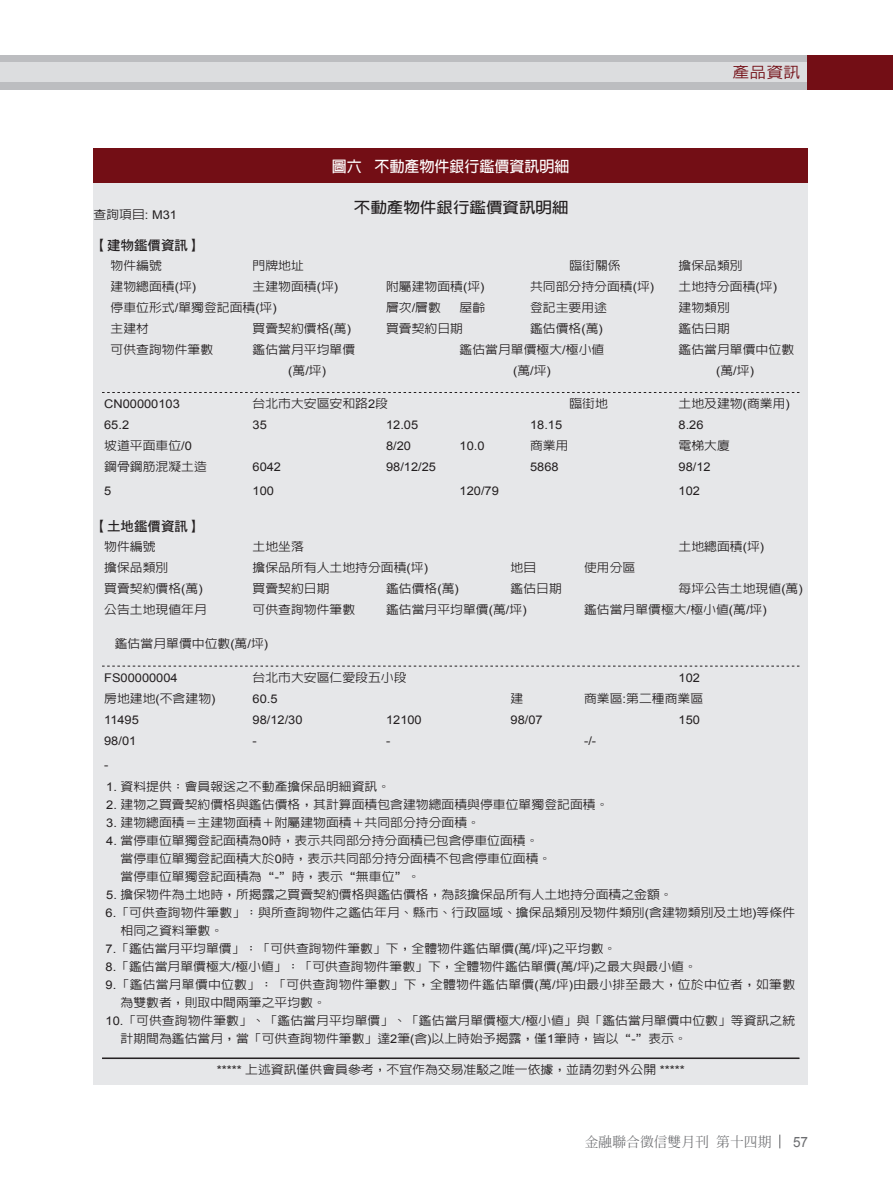
<style>
.page{position:relative;width:893px;height:1191px;background:#fff}
.page>*{position:absolute;margin:0;border:0;box-sizing:border-box;transform-origin:0 0}
.t1{font:500 15.3px "AR Hei B5";color:#730e15;scale:1.1 1}
.t2{font:700 15px "AR Hei B5";color:#fff}
.t3{font:700 15px "AR Hei B5";color:#231f20;scale:1.1 1}
.t4{font:14.25px "Arial";color:#6c6d70;scale:.95 1}
.t5{font:500 13.8px "AR Ming B5";color:#6c6d70}
.t6{font:13.5px "DF Hei Std W7";color:#231f20}
.t7{font:500 12px/18px "AR Hei B5";color:#231f20;scale:1.07 1}
.t8{font:12px "Arial";color:#231f20;scale:1.07 1}
.s1{font-family:"Arial";font-weight:400}
.s2{font-family:"AR Hei B5";font-weight:500}
</style>
<div class="page">
<div style="left:0;top:55px;width:893px;height:34px;background:#bcbdc0"></div>
<div style="left:0;top:62px;width:893px;height:20px;background:#dcdddf"></div>
<div style="left:808px;top:55px;width:85px;height:34px;background:#730e15"></div>
<svg style="left:779px;top:1134px;width:1px;height:14px"></svg>
<div style="left:94px;top:183px;width:714px;height:901px;background:#e6e7e9"></div>
<svg style="left:102px;top:392px;width:697px;height:1px"></svg>
<svg style="left:102px;top:666px;width:697px;height:1px"></svg>
<hr style="left:102px;top:1057px;width:697px;height:1px;background:#231f20">
<hr style="left:102px;top:1058px;width:697px;height:1px;background:#231f20">
<div style="left:94px;top:149px;width:714px;height:34px;background:#730e15"></div>
<p class="t7" style="left:94px;top:206px;width:80px">查詢項目<span class="s1">: M31</span></p>
<p class="t2" style="left:332px;top:159px;width:239px">圖六 不動產物件銀行鑑價資訊明細</p>
<p class="t3" style="left:354px;top:199px;width:197px">不動產物件銀行鑑價資訊明細</p>
<p class="t1" style="left:732px;top:65px;width:63px">產品資訊</p>
<p class="t6" style="left:94px;top:238px;width:110px">【建物鑑價資訊】</p>
<p class="t7" style="left:111px;top:256px;width:49px">物件編號</p>
<p class="t7" style="left:253px;top:256px;width:50px">門牌地址</p>
<p class="t7" style="left:569px;top:256px;width:49px">臨街關係</p>
<p class="t7" style="left:679px;top:256px;width:61px">擔保品類別</p>
<p class="t7" style="left:111px;top:277px;width:81px">建物總面積<span class="s1">(</span>坪<span class="s1">)</span></p>
<p class="t7" style="left:253px;top:277px;width:81px">主建物面積<span class="s1">(</span>坪<span class="s1">)</span></p>
<p class="t7" style="left:386px;top:277px;width:93px">附屬建物面積<span class="s1">(</span>坪<span class="s1">)</span></p>
<p class="t7" style="left:530px;top:277px;width:117px">共同部分持分面積<span class="s1">(</span>坪<span class="s1">)</span></p>
<p class="t7" style="left:679px;top:277px;width:93px">土地持分面積<span class="s1">(</span>坪<span class="s1">)</span></p>
<p class="t7" style="left:111px;top:298px;width:157px">停車位形式<span class="s1">/</span>單獨登記面積<span class="s1">(</span>坪<span class="s1">)</span></p>
<p class="t7" style="left:386px;top:298px;width:53px">層次<span class="s1">/</span>層數</p>
<p class="t7" style="left:460px;top:298px;width:25px">屋齡</p>
<p class="t7" style="left:530px;top:298px;width:73px">登記主要用途</p>
<p class="t7" style="left:679px;top:298px;width:49px">建物類別</p>
<p class="t7" style="left:111px;top:319px;width:38px">主建材</p>
<p class="t7" style="left:253px;top:319px;width:93px">買賣契約價格<span class="s1">(</span>萬<span class="s1">)</span></p>
<p class="t7" style="left:386px;top:319px;width:73px">買賣契約日期</p>
<p class="t7" style="left:530px;top:319px;width:69px">鑑估價格<span class="s1">(</span>萬<span class="s1">)</span></p>
<p class="t7" style="left:679px;top:319px;width:49px">鑑估日期</p>
<p class="t7" style="left:111px;top:340px;width:98px">可供查詢物件筆數</p>
<p class="t7" style="left:253px;top:340px;width:97px">鑑估當月平均單價</p>
<p class="t7" style="left:460px;top:340px;width:137px">鑑估當月單價極大<span class="s1">/</span>極小值</p>
<p class="t7" style="left:679px;top:340px;width:110px">鑑估當月單價中位數</p>
<p class="t8" style="left:288px;top:364px;width:37px">(<span class="s2">萬</span>/<span class="s2">坪</span>)</p>
<p class="t8" style="left:513px;top:364px;width:37px">(<span class="s2">萬</span>/<span class="s2">坪</span>)</p>
<p class="t8" style="left:716px;top:364px;width:37px">(<span class="s2">萬</span>/<span class="s2">坪</span>)</p>
<p class="t8" style="left:104px;top:397px;width:72px">CN00000103</p>
<p class="t7" style="left:253px;top:395px;width:128px">台北市大安區安和路<span class="s1">2</span>段</p>
<p class="t7" style="left:569px;top:395px;width:37px">臨街地</p>
<p class="t7" style="left:679px;top:395px;width:105px">土地及建物<span class="s1">(</span>商業用<span class="s1">)</span></p>
<p class="t8" style="left:104px;top:418px;width:25px">65.2</p>
<p class="t8" style="left:253px;top:418px;width:15px">35</p>
<p class="t8" style="left:386px;top:418px;width:32px">12.05</p>
<p class="t8" style="left:530px;top:418px;width:32px">18.15</p>
<p class="t8" style="left:679px;top:418px;width:25px">8.26</p>
<p class="t7" style="left:104px;top:437px;width:84px">坡道平面車位<span class="s1">/0</span></p>
<p class="t8" style="left:386px;top:439px;width:25px">8/20</p>
<p class="t8" style="left:460px;top:439px;width:25px">10.0</p>
<p class="t7" style="left:530px;top:437px;width:37px">商業用</p>
<p class="t7" style="left:679px;top:437px;width:49px">電梯大廈</p>
<p class="t7" style="left:104px;top:458px;width:98px">鋼骨鋼筋混凝土造</p>
<p class="t8" style="left:253px;top:460px;width:28px">6042</p>
<p class="t8" style="left:386px;top:460px;width:48px">98/12/25</p>
<p class="t8" style="left:530px;top:460px;width:28px">5868</p>
<p class="t8" style="left:679px;top:460px;width:32px">98/12</p>
<p class="t8" style="left:104px;top:484px;width:8px">5</p>
<p class="t8" style="left:253px;top:484px;width:22px">100</p>
<p class="t8" style="left:460px;top:484px;width:38px">120/79</p>
<p class="t8" style="left:679px;top:484px;width:22px">102</p>
<p class="t6" style="left:94px;top:519px;width:110px">【土地鑑價資訊】</p>
<p class="t7" style="left:104px;top:538px;width:49px">物件編號</p>
<p class="t7" style="left:253px;top:538px;width:50px">土地坐落</p>
<p class="t7" style="left:679px;top:538px;width:81px">土地總面積<span class="s1">(</span>坪<span class="s1">)</span></p>
<p class="t7" style="left:104px;top:559px;width:61px">擔保品類別</p>
<p class="t7" style="left:253px;top:559px;width:165px">擔保品所有人土地持分面積<span class="s1">(</span>坪<span class="s1">)</span></p>
<p class="t7" style="left:511px;top:559px;width:25px">地目</p>
<p class="t7" style="left:584px;top:559px;width:49px">使用分區</p>
<p class="t7" style="left:104px;top:580px;width:93px">買賣契約價格<span class="s1">(</span>萬<span class="s1">)</span></p>
<p class="t7" style="left:253px;top:580px;width:74px">買賣契約日期</p>
<p class="t7" style="left:386px;top:580px;width:69px">鑑估價格<span class="s1">(</span>萬<span class="s1">)</span></p>
<p class="t7" style="left:511px;top:580px;width:49px">鑑估日期</p>
<p class="t7" style="left:679px;top:580px;width:117px">每坪公告土地現值<span class="s1">(</span>萬<span class="s1">)</span></p>
<p class="t7" style="left:104px;top:601px;width:98px">公告土地現值年月</p>
<p class="t7" style="left:253px;top:601px;width:97px">可供查詢物件筆數</p>
<p class="t7" style="left:386px;top:601px;width:133px">鑑估當月平均單價<span class="s1">(</span>萬<span class="s1">/</span>坪<span class="s1">)</span></p>
<p class="t7" style="left:584px;top:601px;width:172px">鑑估當月單價極大<span class="s1">/</span>極小值<span class="s1">(</span>萬<span class="s1">/</span>坪<span class="s1">)</span></p>
<p class="t7" style="left:115px;top:634px;width:145px">鑑估當月單價中位數<span class="s1">(</span>萬<span class="s1">/</span>坪<span class="s1">)</span></p>
<p class="t8" style="left:104px;top:671px;width:70px">FS00000004</p>
<p class="t7" style="left:253px;top:668px;width:145px">台北市大安區仁愛段五小段</p>
<p class="t8" style="left:679px;top:671px;width:22px">102</p>
<p class="t7" style="left:104px;top:689px;width:105px">房地建地<span class="s1">(</span>不含建物<span class="s1">)</span></p>
<p class="t8" style="left:253px;top:692px;width:25px">60.5</p>
<p class="t7" style="left:511px;top:689px;width:13px">建</p>
<p class="t7" style="left:584px;top:689px;width:113px">商業區<span class="s1">:</span>第二種商業區</p>
<p class="t8" style="left:104px;top:713px;width:34px">11495</p>
<p class="t8" style="left:253px;top:713px;width:48px">98/12/30</p>
<p class="t8" style="left:386px;top:713px;width:35px">12100</p>
<p class="t8" style="left:511px;top:713px;width:32px">98/07</p>
<p class="t8" style="left:679px;top:713px;width:22px">150</p>
<p class="t8" style="left:104px;top:734px;width:32px">98/01</p>
<p class="t8" style="left:253px;top:734px;width:5px">-</p>
<p class="t8" style="left:386px;top:734px;width:5px">-</p>
<p class="t8" style="left:584px;top:734px;width:13px">-/-</p>
<p class="t8" style="left:104px;top:758px;width:5px">-</p>
<p class="t7" style="left:106px;top:777px;width:267px"><span class="s1">1.</span> 資料提供：會員報送之不動產擔保品明細資訊。</p>
<p class="t7" style="left:106px;top:795px;width:471px"><span class="s1">2.</span> 建物之買賣契約價格與鑑估價格，其計算面積包含建物總面積與停車位單獨登記面積。</p>
<p class="t7" style="left:106px;top:813px;width:351px"><span class="s1">3.</span> 建物總面積＝主建物面積＋附屬建物面積＋共同部分持分面積。</p>
<p class="t7" style="left:121px;top:831px;width:404px;text-indent:-14px"><span class="s1">4.</span> 當停車位單獨登記面積為<span class="s1">0</span>時，表示共同部分持分面積已包含停車位面積。當停車位單獨登記面積大於<span class="s1">0</span>時，表示共同部分持分面積不包含停車位面積。當停車位單獨登記面積為“<span class="s1">-</span>”時，表示“無車位”。</p>
<p class="t7" style="left:106px;top:885px;width:531px"><span class="s1">5.</span> 擔保物件為土地時，所揭露之買賣契約價格與鑑估價格，為該擔保品所有人土地持分面積之金額。</p>
<p class="t7" style="left:106px;top:903px;width:646px"><span class="s1">6.</span>「可供查詢物件筆數」：與所查詢物件之鑑估年月、縣市、行政區域、擔保品類別及物件類別<span class="s1">(</span>含建物類別及土地<span class="s1">)</span>等條件</p>
<p class="t7" style="left:121px;top:921px;width:97px">相同之資料筆數。</p>
<p class="t7" style="left:106px;top:939px;width:479px"><span class="s1">7.</span>「鑑估當月平均單價」：「可供查詢物件筆數」下，全體物件鑑估單價<span class="s1">(</span>萬<span class="s1">/</span>坪<span class="s1">)</span>之平均數。</p>
<p class="t7" style="left:106px;top:957px;width:554px"><span class="s1">8.</span>「鑑估當月單價極大<span class="s1">/</span>極小值」：「可供查詢物件筆數」下，全體物件鑑估單價<span class="s1">(</span>萬<span class="s1">/</span>坪<span class="s1">)</span>之最大與最小值。</p>
<p class="t7" style="left:106px;top:975px;width:646px"><span class="s1">9.</span>「鑑估當月單價中位數」：「可供查詢物件筆數」下，全體物件鑑估單價<span class="s1">(</span>萬<span class="s1">/</span>坪<span class="s1">)</span>由最小排至最大，位於中位者，如筆數</p>
<p class="t7" style="left:121px;top:993px;width:194px">為雙數者，則取中間兩筆之平均數。</p>
<p class="t7" style="left:106px;top:1011px;width:646px"><span class="s1">10.</span>「可供查詢物件筆數」、「鑑估當月平均單價」、「鑑估當月單價極大<span class="s1">/</span>極小值」與「鑑估當月單價中位數」等資訊之統</p>
<p class="t7" style="left:121px;top:1029px;width:531px">計期間為鑑估當月，當「可供查詢物件筆數」達<span class="s1">2</span>筆<span class="s1">(</span>含<span class="s1">)</span>以上時始予揭露，僅<span class="s1">1</span>筆時，皆以“<span class="s1">-</span>”表示。</p>
<p class="t7" style="left:217px;top:1060px;width:439px"><span class="s1">*****</span> 上述資訊僅供會員參考，不宜作為交易准駁之唯一依據，並請勿對外公開 <span class="s1">*****</span></p>
<p class="t5" style="left:585px;top:1135px;width:188px">金融聯合徵信雙月刊第十四期</p>
<p class="t4" style="left:793px;top:1133px;width:17px">57</p>
</div>
